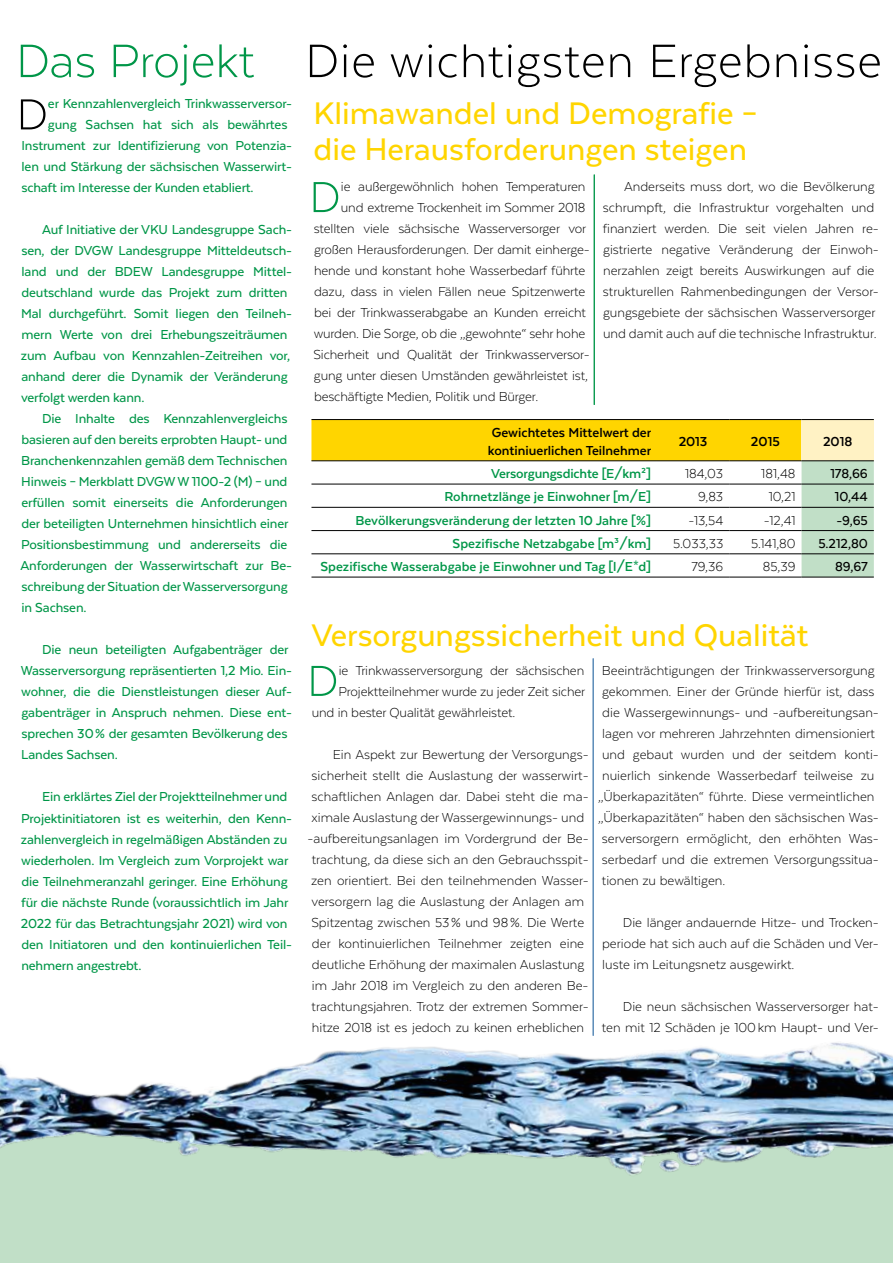
<style>
.page{position:relative;width:893px;height:1263px;background:#fff}
.page>*{position:absolute;margin:0;border:0;box-sizing:border-box;transform-origin:0 0}
.t1{font:300 54px "Texta";letter-spacing:.015em;color:#000}
.t2{font:300 49.95px "Texta";color:#009648}
.t3{font:300 49.95px "Texta";color:#000}
.t4{font:500 36px/36px "Texta";color:#ffd500}
.t5{font:300 15px/21px "Texta";color:#000}
.t6{font:500 15px/21px "Texta";letter-spacing:-.01em;color:#009648}
.t7{font:700 15px "Texta";color:#009648}
.t8{font:700 15px/18px "Texta";color:#000}
.t9{font:500 15px "Texta";color:#000}
.s1{color:#009648}
</style>
<div class="page">
<div style="left:0;top:1212px;width:893px;height:51px;background:#c1dfc7"></div>
<hr style="left:594px;top:175px;width:1px;height:230px;background:#009648">
<img style="left:0;top:832px;width:893px;height:380px">
<svg style="left:311px;top:420px;width:563px;height:157px"></svg>
<hr style="left:311px;top:419px;width:346px;height:1px;background:#000">
<hr style="left:657px;top:419px;width:72px;height:1px;background:#000">
<hr style="left:729px;top:419px;width:72px;height:1px;background:#000">
<hr style="left:801px;top:419px;width:73px;height:1px;background:#000">
<hr style="left:657px;top:460px;width:72px;height:1px;background:#000">
<hr style="left:729px;top:460px;width:72px;height:1px;background:#000">
<hr style="left:801px;top:460px;width:73px;height:1px;background:#000">
<hr style="left:657px;top:484px;width:72px;height:1px;background:#000">
<hr style="left:729px;top:484px;width:72px;height:1px;background:#000">
<hr style="left:801px;top:484px;width:73px;height:1px;background:#000">
<hr style="left:657px;top:507px;width:72px;height:1px;background:#000">
<hr style="left:729px;top:507px;width:72px;height:1px;background:#000">
<hr style="left:801px;top:507px;width:73px;height:1px;background:#000">
<hr style="left:657px;top:530px;width:72px;height:1px;background:#000">
<hr style="left:729px;top:530px;width:72px;height:1px;background:#000">
<hr style="left:801px;top:530px;width:73px;height:1px;background:#000">
<hr style="left:657px;top:553px;width:72px;height:1px;background:#000">
<hr style="left:729px;top:553px;width:72px;height:1px;background:#000">
<hr style="left:801px;top:553px;width:73px;height:1px;background:#000">
<hr style="left:657px;top:577px;width:72px;height:1px;background:#000">
<hr style="left:729px;top:577px;width:72px;height:1px;background:#000">
<hr style="left:801px;top:577px;width:73px;height:1px;background:#000">
<hr style="left:311px;top:460px;width:346px;height:1px;background:#000">
<hr style="left:311px;top:484px;width:346px;height:1px;background:#000">
<hr style="left:311px;top:507px;width:346px;height:1px;background:#000">
<hr style="left:311px;top:530px;width:346px;height:1px;background:#000">
<hr style="left:311px;top:553px;width:346px;height:1px;background:#000">
<hr style="left:311px;top:577px;width:346px;height:1px;background:#000">
<hr style="left:593px;top:658px;width:1px;height:378px;background:#5285b4">
<h1 class="t1" style="left:16px;top:33px;width:867px"><span class="s1">Das Projekt</span> Die wichtigsten Ergebnisse</h1>
<h3 class="t4" style="left:314px;top:95px;width:446px">Klimawandel und Demografie – die Herausforderungen steigen</h3>
<h2 class="t3" style="left:16px;top:89px;width:33px">D</h2>
<p class="t6" style="left:48px;top:93px;width:246px">er Kennzahlenvergleich Trinkwasserversor-</p>
<p class="t6" style="left:48px;top:114px;width:241px">gung Sachsen hat sich als bewährtes</p>
<p class="t6" style="left:21px;top:135px;width:272px">Instrument zur Identifizierung von Potenzia-</p>
<p class="t6" style="left:22px;top:156px;width:272px">len und Stärkung der sächsischen Wasserwirt-</p>
<p class="t6" style="left:21px;top:177px;width:234px">schaft im Interesse der Kunden etabliert.</p>
<p class="t6" style="left:21px;top:219px;width:273px;text-indent:21px">Auf Initiative der VKU Landesgruppe Sach&shy;sen, der DVGW Landesgruppe Mitteldeutsch&shy;land und der BDEW Landesgruppe Mittel&shy;deutschland wurde das Projekt zum dritten Mal durchgeführt. Somit liegen den Teilneh&shy;mern Werte von drei Erhebungszeiträumen zum Aufbau von Kennzahlen-Zeitreihen vor, anhand derer die Dynamik der Veränderung verfolgt werden kann.</p>
<p class="t6" style="left:21px;top:408px;width:273px;text-indent:22px">Die Inhalte des Kennzahlenvergleichs basieren auf den bereits erprobten Haupt- und Branchenkennzahlen gemäß dem Technischen Hinweis – Merkblatt DVGW W 1100-2 (M) – und erfüllen somit einerseits die Anforderungen der beteiligten Unternehmen hinsichtlich einer Positionsbestimmung und andererseits die Anforderungen der Wasserwirtschaft zur Be&shy;schreibung der Situation der Wasserversorgung in Sachsen.</p>
<p class="t6" style="left:21px;top:639px;width:273px;text-indent:21px">Die neun beteiligten Aufgabenträger der Wasserversorgung repräsentierten 1,2 Mio. Ein&shy;wohner, die die Dienstleistungen dieser Auf&shy;gabenträger in Anspruch nehmen. Diese ent&shy;sprechen 30% der gesamten Bevölkerung des Landes Sachsen.</p>
<p class="t6" style="left:21px;top:786px;width:273px;text-indent:21px">Ein erklärtes Ziel der Projektteilnehmer und Projektinitiatoren ist es weiterhin, den Kenn&shy;zahlenvergleich in regelmäßigen Abständen zu wiederholen. Im Vergleich zum Vorprojekt war die Teilnehmeranzahl geringer. Eine Erhöhung für die nächste Runde (voraussichtlich im Jahr 2022 für das Betrachtungsjahr 2021) wird von den Initiatoren und den kontinuierlichen Teil&shy;nehmern angestrebt.</p>
<h2 class="t2" style="left:309px;top:171px;width:33px">D</h2>
<p class="t5" style="left:341px;top:176px;width:246px">ie außergewöhnlich hohen Temperaturen</p>
<p class="t5" style="left:603px;top:176px;width:277px;text-indent:21px">Anderseits muss dort, wo die Bevölkerung schrumpft, die Infrastruktur vorgehalten und finanziert werden. Die seit vielen Jahren re&shy;gistrierte negative Veränderung der Einwoh&shy;nerzahlen zeigt bereits Auswirkungen auf die strukturellen Rahmenbedingungen der Versor&shy;gungsgebiete der sächsischen Wasserversorger und damit auch auf die technische Infrastruktur.</p>
<p class="t5" style="left:341px;top:197px;width:246px">und extreme Trockenheit im Sommer 2018</p>
<p class="t5" style="left:314px;top:218px;width:274px">stellten viele sächsische Wasserversorger vor</p>
<p class="t5" style="left:314px;top:239px;width:277px">großen Herausforderungen. Der damit einherge-</p>
<p class="t5" style="left:314px;top:260px;width:273px">hende und konstant hohe Wasserbedarf führte</p>
<p class="t5" style="left:314px;top:281px;width:273px">dazu, dass in vielen Fällen neue Spitzenwerte</p>
<p class="t5" style="left:314px;top:302px;width:273px">bei der Trinkwasserabgabe an Kunden erreicht</p>
<p class="t5" style="left:314px;top:323px;width:273px">wurden. Die Sorge, ob die „gewohnte“ sehr hohe</p>
<p class="t5" style="left:314px;top:344px;width:278px">Sicherheit und Qualität der Trinkwasserversor-</p>
<p class="t5" style="left:314px;top:365px;width:275px">gung unter diesen Umständen gewährleistet ist,</p>
<p class="t5" style="left:314px;top:386px;width:226px">beschäftigte Medien, Politik und Bürger.</p>
<p class="t8" style="left:488px;top:423px;width:165px">Gewichtetes Mittelwert der kontiniuerlichen Teilnehmer</p>
<p class="t8" style="left:679px;top:432px;width:30px">2013</p>
<p class="t8" style="left:751px;top:432px;width:30px">2015</p>
<p class="t8" style="left:823px;top:432px;width:31px">2018</p>
<p class="t7" style="left:491px;top:466px;width:161px">Versorgungsdichte [E/km²]</p>
<p class="t5" style="left:685px;top:463px;width:40px">184,03</p>
<p class="t5" style="left:761px;top:463px;width:36px">181,48</p>
<p class="t9" style="left:830px;top:466px;width:39px">178,66</p>
<p class="t7" style="left:444px;top:489px;width:208px">Rohrnetzlänge je Einwohner [m/E]</p>
<p class="t5" style="left:698px;top:486px;width:27px">9,83</p>
<p class="t5" style="left:769px;top:486px;width:28px">10,21</p>
<p class="t9" style="left:835px;top:489px;width:34px">10,44</p>
<p class="t7" style="left:356px;top:512px;width:297px">Bevölkerungsveränderung der letzten 10 Jahre [%]</p>
<p class="t5" style="left:688px;top:509px;width:36px">-13,54</p>
<p class="t5" style="left:764px;top:509px;width:33px">-12,41</p>
<p class="t9" style="left:836px;top:512px;width:33px">-9,65</p>
<p class="t7" style="left:453px;top:536px;width:200px">Spezifische Netzabgabe [m³/km]</p>
<p class="t5" style="left:673px;top:533px;width:52px">5.033,33</p>
<p class="t5" style="left:751px;top:533px;width:46px">5.141,80</p>
<p class="t9" style="left:818px;top:536px;width:51px">5.212,80</p>
<p class="t7" style="left:320px;top:559px;width:332px">Spezifische Wasserabgabe je Einwohner und Tag [l/E*d]</p>
<p class="t5" style="left:691px;top:556px;width:33px">79,36</p>
<p class="t5" style="left:763px;top:556px;width:34px">85,39</p>
<p class="t9" style="left:835px;top:559px;width:34px">89,67</p>
<h3 class="t4" style="left:311px;top:616px;width:499px">Versorgungssicherheit und Qualität</h3>
<h2 class="t2" style="left:307px;top:655px;width:33px">D</h2>
<p class="t5" style="left:339px;top:660px;width:247px">ie Trinkwasserversorgung der sächsischen</p>
<p class="t5" style="left:598px;top:660px;width:282px">Beeinträchtigungen der Trinkwasserversorgung gekommen. Einer der Gründe hierfür ist, dass die Wassergewinnungs- und -aufbereitungsan&shy;lagen vor mehreren Jahrzehnten dimensioniert und gebaut wurden und der seitdem konti&shy;nuierlich sinkende Wasserbedarf teilweise zu „Überkapazitäten“ führte. Diese vermeintlichen „Überkapazitäten“ haben den sächsischen Was&shy;serversorgern ermöglicht, den erhöhten Was&shy;serbedarf und die extremen Versorgungssitua&shy;tionen zu bewältigen.</p>
<p class="t5" style="left:602px;top:912px;width:278px;text-align:justify;text-indent:21px">Die länger andauernde Hitze- und Trocken&shy;periode hat sich auch auf die Schäden und Ver&shy;luste im Leitungsnetz ausgewirkt.</p>
<p class="t5" style="left:602px;top:996px;width:279px;text-align:right">Die neun sächsischen Wasserversorger hat&shy;ten mit 12 Schäden je 100km Haupt- und Ver-</p>
<p class="t5" style="left:339px;top:681px;width:248px">Projektteilnehmer wurde zu jeder Zeit sicher</p>
<p class="t5" style="left:312px;top:702px;width:205px">und in bester Qualität gewährleistet.</p>
<p class="t5" style="left:333px;top:744px;width:257px">Ein Aspekt zur Bewertung der Versorgungs-</p>
<p class="t5" style="left:312px;top:765px;width:279px">sicherheit stellt die Auslastung der wasserwirt-</p>
<p class="t5" style="left:312px;top:786px;width:279px">schaftlichen Anlagen dar. Dabei steht die ma-</p>
<p class="t5" style="left:312px;top:807px;width:274px">ximale Auslastung der Wassergewinnungs- und</p>
<p class="t5" style="left:307px;top:828px;width:283px">-aufbereitungsanlagen im Vordergrund der Be-</p>
<p class="t5" style="left:312px;top:849px;width:278px">trachtung, da diese sich an den Gebrauchsspit-</p>
<p class="t5" style="left:311px;top:870px;width:279px">zen orientiert. Bei den teilnehmenden Wasser-</p>
<p class="t5" style="left:311px;top:891px;width:274px">versorgern lag die Auslastung der Anlagen am</p>
<p class="t5" style="left:311px;top:912px;width:274px">Spitzentag zwischen 53% und 98%. Die Werte</p>
<p class="t5" style="left:312px;top:933px;width:274px">der kontinuierlichen Teilnehmer zeigten eine</p>
<p class="t5" style="left:312px;top:954px;width:274px">deutliche Erhöhung der maximalen Auslastung</p>
<p class="t5" style="left:312px;top:975px;width:278px">im Jahr 2018 im Vergleich zu den anderen Be-</p>
<p class="t5" style="left:312px;top:996px;width:278px">trachtungsjahren. Trotz der extremen Sommer-</p>
<p class="t5" style="left:312px;top:1017px;width:274px">hitze 2018 ist es jedoch zu keinen erheblichen</p>
</div>
